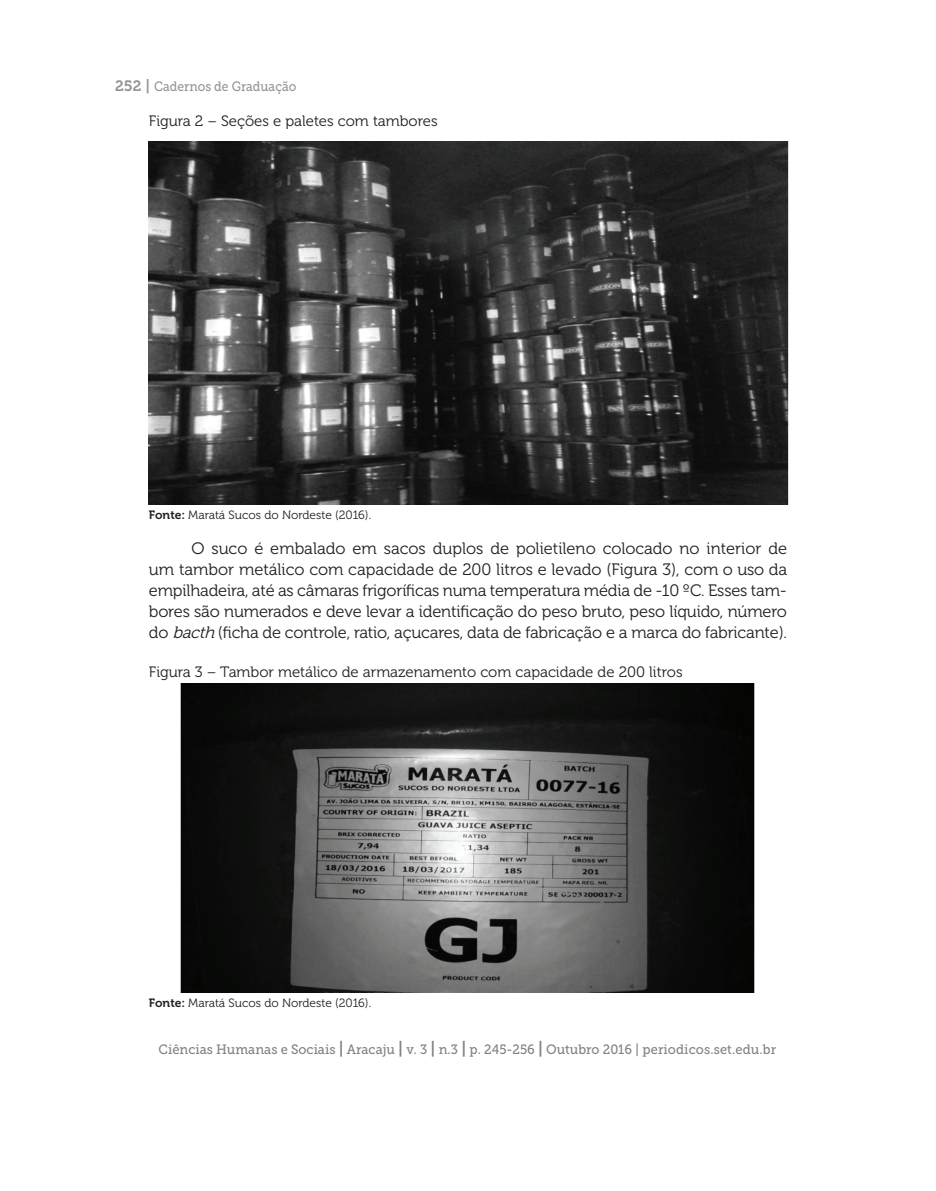
<style>
.page{position:relative;width:936px;height:1191px;background:#fff}
.page>*{position:absolute;margin:0;border:0;box-sizing:border-box;transform-origin:0 0}
.t1{font:16.5px/21px "Museo 300";letter-spacing:-.01em;color:#231f20;text-align:justify}
.t2{font:15px "Museo 300";color:#231f20}
.t3{font:13.5px "Museo Slab 500";color:#808285;scale:.95 1}
.t4{font:13.5px "Museo Slab 500";color:#939598;scale:.9 1}
.t5{font:12px "Museo 300";color:#231f20}
.s1{font-family:"Museo 700";font-size:15px}
.s2{font-family:"Museo 700"}
.s3{font-style:italic}
.s4{font-family:"Museo 700";font-size:16.5px}
</style>
<div class="page">
<img style="left:149px;top:141px;width:639px;height:363px">
<img style="left:181px;top:683px;width:574px;height:309px">
<p class="t4" style="left:115px;top:79px;width:203px"><span class="s1">252 |</span> Cadernos de Graduação</p>
<p class="t2" style="left:149px;top:113px;width:290px">Figura 2 – Seções e paletes com tambores</p>
<p class="t5" style="left:149px;top:508px;width:224px"><span class="s2">Fonte:</span> Maratá Sucos do Nordeste (2016).</p>
<p class="t1" style="left:149px;top:538px;width:639px;text-indent:43px">O suco é embalado em sacos duplos de polietileno colocado no interior de um tambor metálico com capacidade de 200 litros e levado (Figura 3), com o uso da empilhadeira, até as câmaras frigoríficas numa temperatura média de -10 ºC. Esses tam&shy;bores são numerados e deve levar a identificação do peso bruto, peso líquido, número do <span class="s3">bacth</span> (ficha de controle, ratio, açucares, data de fabricação e a marca do fabricante).</p>
<p class="t2" style="left:149px;top:664px;width:535px">Figura 3 – Tambor metálico de armazenamento com capacidade de 200 litros</p>
<p class="t5" style="left:149px;top:996px;width:224px"><span class="s2">Fonte:</span> Maratá Sucos do Nordeste (2016).</p>
<p class="t3" style="left:159px;top:1041px;width:651px">Ciências Humanas e Sociais <span class="s4">|</span> Aracaju <span class="s4">|</span> v. 3 <span class="s4">|</span> n.3 <span class="s4">|</span> p. 245-256 <span class="s4">|</span> Outubro 2016 | periodicos.set.edu.br</p>
</div>
